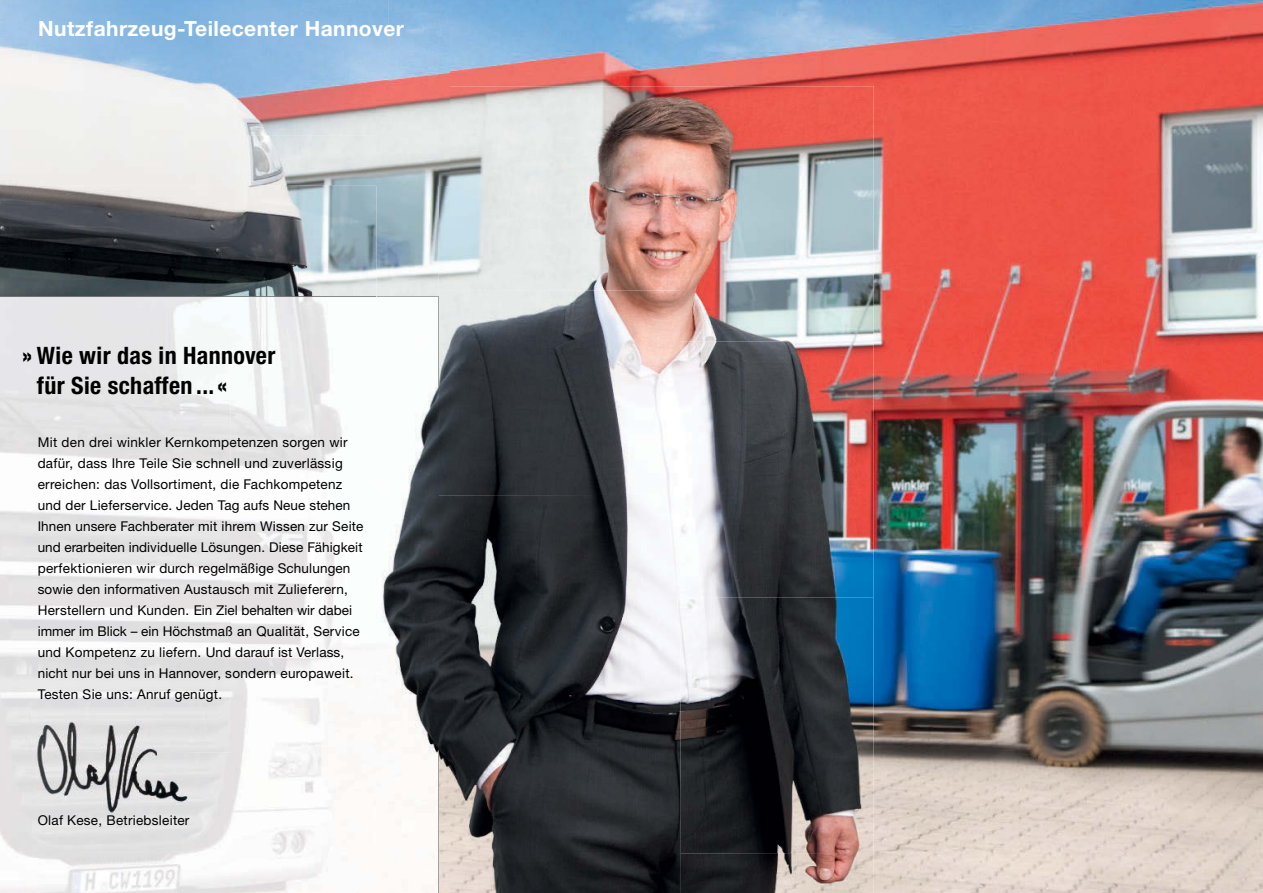
<style>
.page{position:relative;width:1263px;height:893px;background:#fff}
.page>*{position:absolute;margin:0;border:0;box-sizing:border-box;transform-origin:0 0}
.t1{font:700 condensed 24px/30px "Helvetica Neue LTW1 G";letter-spacing:.015em;color:#000}
.t2{font:700 21px "Helvetica Neue LTW1 G";letter-spacing:.02em;color:#fff}
.t3{font:13.5px/21px "Helvetica Neue LTW1 G";letter-spacing:.015em;color:#000}
</style>
<div class="page">
<img style="left:449px;top:0;width:814px;height:893px">
<img style="left:389px;top:0;width:60px;height:86px">
<img style="left:0;top:185px;width:328px;height:111px">
<img style="left:328px;top:185px;width:49px;height:111px">
<img style="left:0;top:0;width:389px;height:135px">
<img style="left:0;top:135px;width:377px;height:50px">
<svg style="left:0;top:296px;width:377px;height:597px"></svg>
<img style="left:377px;top:86px;width:496px;height:807px">
<img style="left:439px;top:86px;width:10px;height:99px">
<img style="left:377px;top:296px;width:61px;height:597px">
<img style="left:37px;top:721px;width:152px;height:93px">
<h2 class="t2" style="left:38px;top:16px;width:367px">Nutzfahrzeug-Teilecenter Hannover</h2>
<h1 class="t1" style="left:37px;top:340px;width:240px;text-indent:-15px">» Wie wir das in Hannover für Sie schaffen ... «</h1>
<p class="t3" style="left:38px;top:432px;width:327px">Mit den drei winkler Kernkompetenzen sorgen wir dafür, dass Ihre Teile Sie schnell und zuverlässig erreichen: das Vollsortiment, die Fachkompetenz und der Lieferservice. Jeden Tag aufs Neue stehen Ihnen unsere Fachberater mit ihrem Wissen zur Seite und erarbeiten individuelle Lösungen. Diese Fähigkeit perfektionieren wir durch regelmäßige Schulungen sowie den informativen Austausch mit Zulieferern, Herstellern und Kunden. Ein Ziel behalten wir dabei immer im Blick – ein Höchstmaß an Qualität, Service und Kompetenz zu liefern. Und darauf ist Verlass, nicht nur bei uns in Hannover, sondern europaweit.<br>Testen Sie uns: Anruf genügt.</p>
<p class="t3" style="left:38px;top:810px;width:153px">Olaf Kese, Betriebsleiter</p>
</div>
